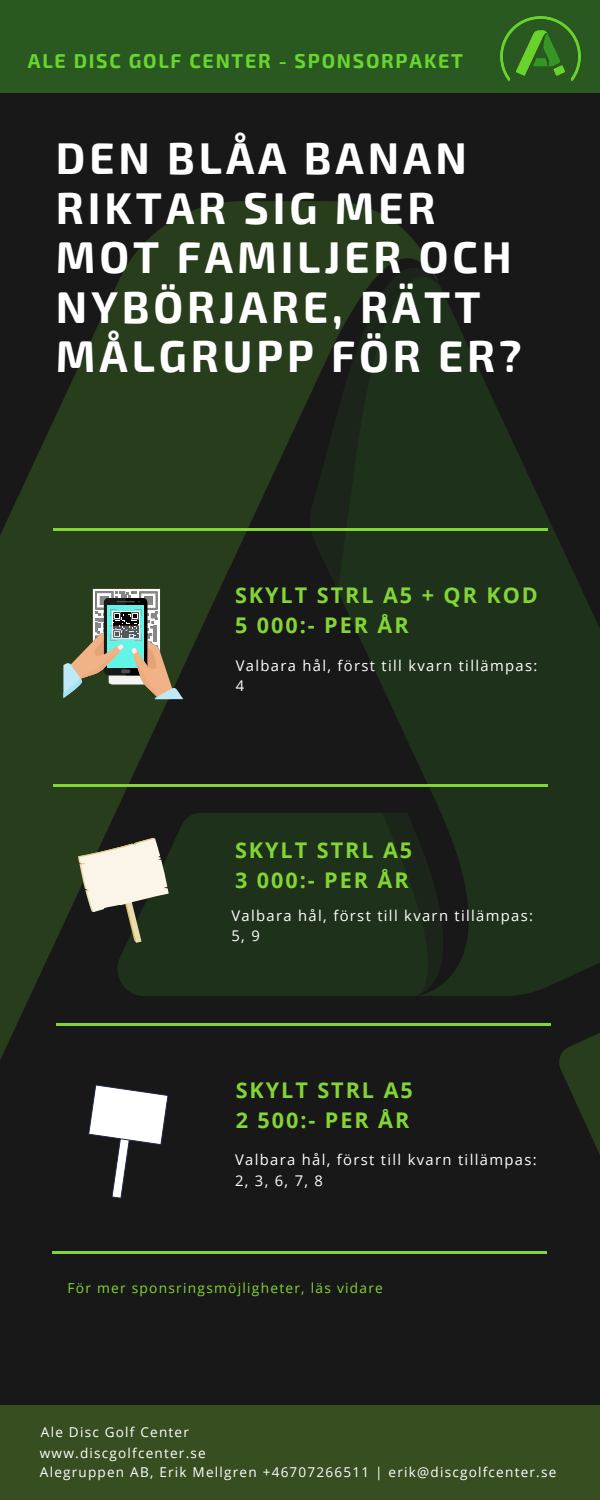
<style>
.page{position:relative;width:600px;height:1500px;background:#181818}
.page>*{position:absolute;margin:0;border:0;box-sizing:border-box;transform-origin:0 0}
.t1{font:700 43.6px/49.5px "Exo 2";letter-spacing:.09em;color:#fff}
.t2{font:700 21.6px/30px "Open Sans";letter-spacing:.09em;color:#83d536}
.t3{font:700 19.7px "Exo 2";letter-spacing:.09em;color:#69d630}
.t4{font:14.8px/20.2px "Open Sans";letter-spacing:.09em;color:#fff}
.t5{font:13.8px "Open Sans";letter-spacing:.09em;color:#83d536}
.t6{font:13.6px "Open Sans";letter-spacing:.09em;color:#fff}
</style>
<div class="page">
<img style="left:0;top:201px;width:600px;height:1053px">
<div style="left:0;top:1405px;width:600px;height:95px;background:#364e20"></div>
<div style="left:0;top:0;width:600px;height:93px;background:#295920"></div>
<hr style="left:53px;top:528px;width:494px;height:2px;background:#83d536">
<hr style="left:53px;top:784px;width:494px;height:2px;background:#83d536">
<hr style="left:56px;top:1023px;width:494px;height:2px;background:#83d536">
<hr style="left:52px;top:1251px;width:494px;height:2px;background:#83d536">
<svg style="left:63px;top:589px;width:120px;height:110px;background:#717e69"></svg>
<svg style="left:78px;top:838px;width:91px;height:105px"></svg>
<svg style="left:88px;top:1084px;width:80px;height:115px"></svg>
<img style="left:501px;top:16px;width:80px;height:65px">
<p class="t3" style="left:28px;top:48px;width:437px">ALE DISC GOLF CENTER - SPONSORPAKET</p>
<p class="t1" style="left:56px;top:132px;width:467px">DEN BLÅA BANAN<br>RIKTAR SIG MER<br>MOT FAMILJER OCH<br>NYBÖRJARE, RÄTT<br>MÅLGRUPP FÖR ER?</p>
<h1 class="t2" style="left:235px;top:580px;width:304px">SKYLT STRL A5 + QR KOD<br>5 000:- PER ÅR</h1>
<p class="t4" style="left:236px;top:655px;width:303px">Valbara hål, först till kvarn tillämpas:</p>
<h2 class="t4" style="left:236px;top:675px;width:10px">4</h2>
<p class="t2" style="left:235px;top:835px;width:179px">SKYLT STRL A5<br>3 000:- PER ÅR</p>
<p class="t4" style="left:232px;top:905px;width:303px">Valbara hål, först till kvarn tillämpas:<br>5, 9</p>
<h2 class="t2" style="left:236px;top:1074px;width:179px">SKYLT STRL A5<br>2 500:- PER ÅR</h2>
<h2 class="t4" style="left:235px;top:1149px;width:303px">Valbara hål, först till kvarn tillämpas:<br>2, 3, 6, 7, 8</h2>
<p class="t5" style="left:68px;top:1279px;width:317px">För mer sponsringsmöjligheter, läs vidare</p>
<p class="t6" style="left:41px;top:1423px;width:150px">Ale Disc Golf Center</p>
<p class="t6" style="left:40px;top:1443px;width:167px">www.discgolfcenter.se</p>
<p class="t6" style="left:40px;top:1462px;width:518px">Alegruppen AB, Erik Mellgren +46707266511 | erik@discgolfcenter.se</p>
</div>
